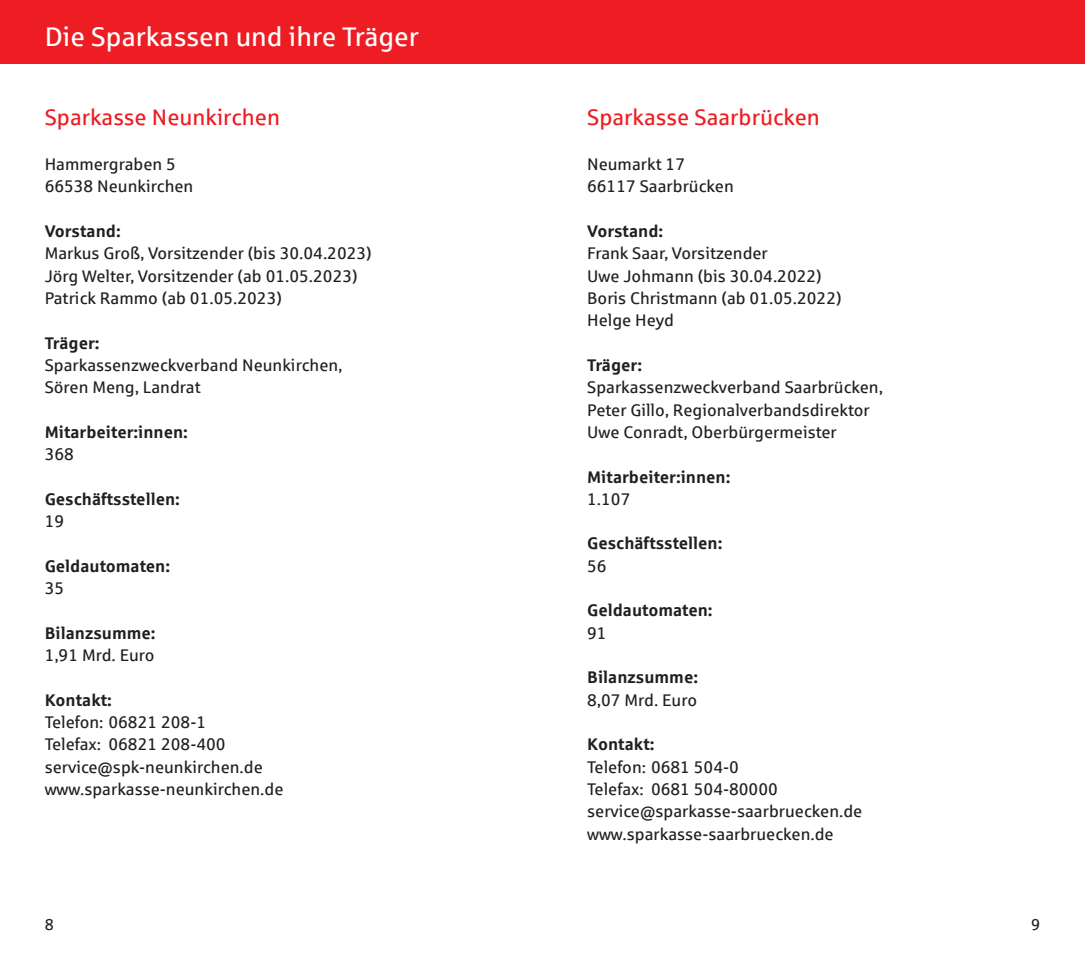
<style>
.page{position:relative;width:1085px;height:957px;background:#fff}
.page>*{position:absolute;margin:0;border:0;box-sizing:border-box;transform-origin:0 0}
.ueber_klein{font:27px "Sparkasse Rgr";color:#fff}
.ueber_klein-2{font:22.5px "Sparkasse Rgr";color:#ee1d23}
.bu{font:16.88px "Sparkasse Rgr";color:#231f20}
.bu-2{font:700 16.88px "Sparkasse Rg";color:#231f20}
.ueber_klein-3{font:15.75px "Sparkasse Rgr";color:#231f20}
</style>
<div class="page">
<div style="left:0;top:0;width:1084px;height:64px;background:#ee1d23"></div>
<p class="ueber_klein" style="left:45px;top:20px;width:375px">Die Sparkassen und ihre Träger</p>
<p class="ueber_klein-2" style="left:45px;top:104px;width:237px">Sparkasse Neunkirchen</p>
<p class="bu" style="left:45px;top:154px;width:133px">Hammergraben 5</p>
<p class="bu" style="left:45px;top:176px;width:150px">66538 Neunkirchen</p>
<p class="bu-2" style="left:45px;top:220px;width:78px">Vorstand:</p>
<p class="bu" style="left:45px;top:243px;width:328px">Markus Groß, Vorsitzender (bis 30.04.2023)</p>
<p class="bu" style="left:45px;top:265px;width:314px">Jörg Welter, Vorsitzender (ab 01.05.2023)</p>
<p class="bu" style="left:45px;top:288px;width:239px">Patrick Rammo (ab 01.05.2023)</p>
<p class="bu-2" style="left:45px;top:332px;width:56px">Träger:</p>
<p class="bu" style="left:45px;top:355px;width:299px">Sparkassenzweckverband Neunkirchen,</p>
<p class="bu" style="left:45px;top:377px;width:157px">Sören Meng, Landrat</p>
<p class="bu-2" style="left:45px;top:421px;width:145px">Mitarbeiter:innen:</p>
<p class="bu" style="left:45px;top:444px;width:31px">368</p>
<p class="bu-2" style="left:45px;top:488px;width:137px">Geschäftsstellen:</p>
<p class="bu" style="left:45px;top:511px;width:21px">19</p>
<p class="bu-2" style="left:45px;top:555px;width:127px">Geldautomaten:</p>
<p class="bu" style="left:45px;top:578px;width:21px">35</p>
<p class="bu-2" style="left:45px;top:622px;width:112px">Bilanzsumme:</p>
<p class="bu" style="left:45px;top:645px;width:111px">1,91 Mrd. Euro</p>
<p class="bu-2" style="left:45px;top:689px;width:69px">Kontakt:</p>
<p class="bu" style="left:45px;top:712px;width:163px">Telefon: 06821 208-1</p>
<p class="bu" style="left:45px;top:734px;width:182px">Telefax: 06821 208-400</p>
<p class="bu" style="left:45px;top:756px;width:220px">service@spk-neunkirchen.de</p>
<p class="bu" style="left:45px;top:779px;width:240px">www.sparkasse-neunkirchen.de</p>
<p class="ueber_klein-2" style="left:587px;top:104px;width:234px">Sparkasse Saarbrücken</p>
<p class="bu" style="left:587px;top:154px;width:99px">Neumarkt 17</p>
<p class="bu" style="left:587px;top:176px;width:148px">66117 Saarbrücken</p>
<p class="bu-2" style="left:587px;top:220px;width:78px">Vorstand:</p>
<p class="bu" style="left:587px;top:243px;width:182px">Frank Saar, Vorsitzender</p>
<p class="bu" style="left:587px;top:265px;width:236px">Uwe Johmann (bis 30.04.2022)</p>
<p class="bu" style="left:587px;top:288px;width:256px">Boris Christmann (ab 01.05.2022)</p>
<p class="bu" style="left:587px;top:310px;width:88px">Helge Heyd</p>
<p class="bu-2" style="left:587px;top:354px;width:56px">Träger:</p>
<p class="bu" style="left:587px;top:377px;width:297px">Sparkassenzweckverband Saarbrücken,</p>
<p class="bu" style="left:587px;top:399px;width:284px">Peter Gillo, Regionalverbandsdirektor</p>
<p class="bu" style="left:587px;top:421px;width:251px">Uwe Conradt, Oberbürgermeister</p>
<p class="bu-2" style="left:587px;top:466px;width:145px">Mitarbeiter:innen:</p>
<p class="bu" style="left:587px;top:488px;width:45px">1.107</p>
<p class="bu-2" style="left:587px;top:533px;width:137px">Geschäftsstellen:</p>
<p class="bu" style="left:587px;top:555px;width:21px">56</p>
<p class="bu-2" style="left:587px;top:600px;width:127px">Geldautomaten:</p>
<p class="bu" style="left:587px;top:622px;width:21px">91</p>
<p class="bu-2" style="left:587px;top:667px;width:112px">Bilanzsumme:</p>
<p class="bu" style="left:587px;top:689px;width:111px">8,07 Mrd. Euro</p>
<p class="bu-2" style="left:587px;top:734px;width:69px">Kontakt:</p>
<p class="bu" style="left:587px;top:756px;width:153px">Telefon: 0681 504-0</p>
<p class="bu" style="left:587px;top:779px;width:192px">Telefax: 0681 504-80000</p>
<p class="bu" style="left:587px;top:801px;width:276px">service@sparkasse-saarbruecken.de</p>
<p class="bu" style="left:587px;top:823px;width:248px">www.sparkasse-saarbruecken.de</p>
<p class="ueber_klein-3" style="left:45px;top:915px;width:11px">8</p>
<p class="ueber_klein-3" style="left:1031px;top:915px;width:11px">9</p>
</div>
